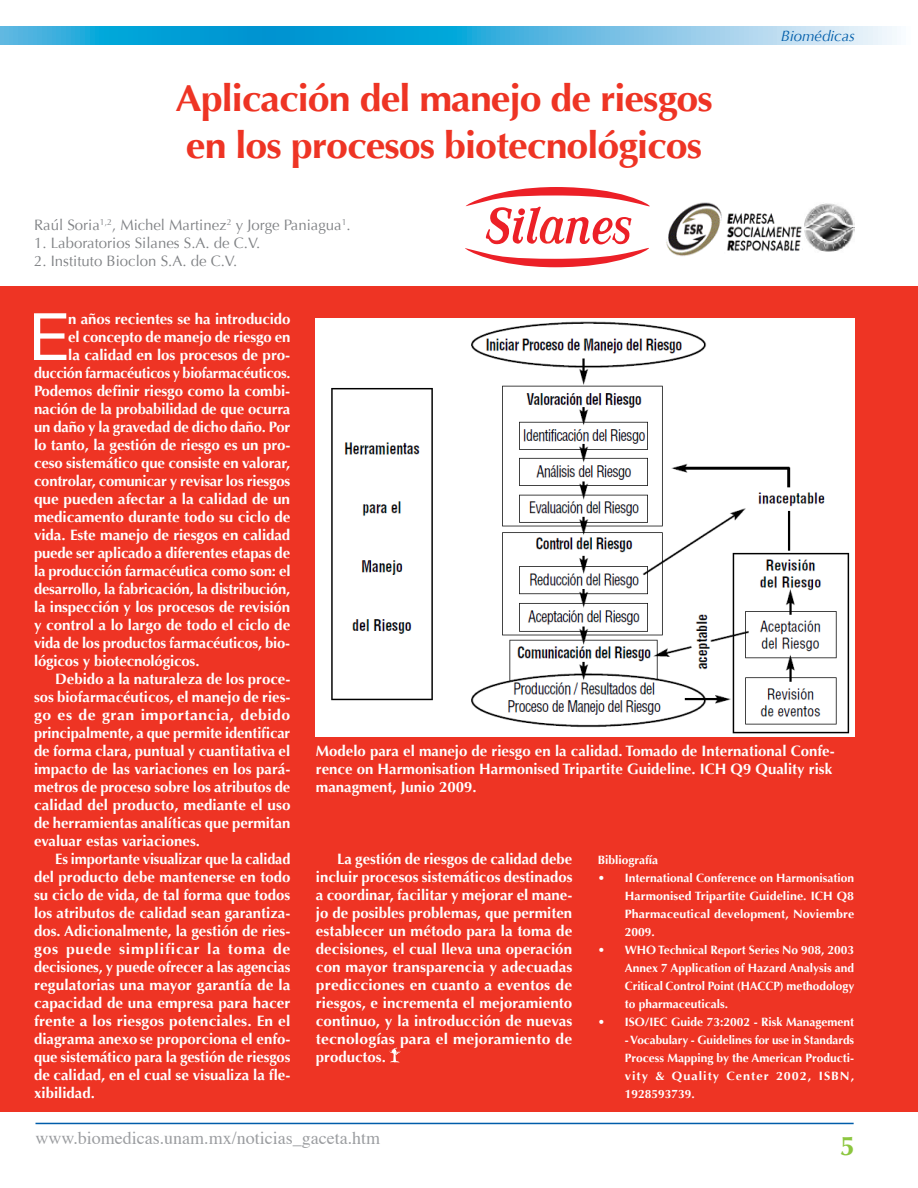
<style>
.page{position:relative;width:918px;height:1188px;background:#fff}
.page>*{position:absolute;margin:0;border:0;box-sizing:border-box;transform-origin:0 0}
.t1{font:65.4px "Helvetica Neue LT Std";color:#fff}
.t2{font:700 37.5px/46.5px "Optima";letter-spacing:-.025em;color:#ee3424;scale:1.05 1}
.t3{font:700 27px "Optima";color:#8cc63f}
.t4{font:18px "Times";color:#9b9da0}
.t5{font:700 15px/18px "Optima";letter-spacing:-.005em;color:#fff;text-align:justify}
.t6{font:15px "Optima";color:#808285}
.t7{font:700 15px "Optima";letter-spacing:-.005em;color:#fff;scale:.96 1}
.t8{font:700 15px "Optima";letter-spacing:.035em;color:#fff;scale:1.05 1}
.t9{font:700 15px "Optima";letter-spacing:.05em;color:#fff;scale:1.05 1}
.t10{font:italic 15px "Optima";color:#005daa}
.t11{font:700 12px/18px "Optima";color:#fff;text-align:justify}
</style>
<div class="page">
<svg style="left:0;top:26px;width:897px;height:19px;background:#4cb6e0"></svg>
<hr style="left:36px;top:1123px;width:818px;height:1px;background:#005daa">
<div style="left:0;top:286px;width:918px;height:825px;background:#ee3424"></div>
<img style="left:804px;top:203px;width:50px;height:49px">
<svg style="left:465px;top:187px;width:185px;height:80px"></svg>
<img style="left:666px;top:202px;width:136px;height:54px">
<svg style="left:389px;top:1047px;width:12px;height:16px"></svg>
<img style="left:316px;top:319px;width:538px;height:418px">
<h2 class="t2" style="left:176px;top:76px;width:513px">Aplicación del manejo de riesgos en los procesos biotecnológicos</h2>
<p class="t6" style="left:34px;top:216px;width:318px">Raúl Soria<sup>1,2</sup>, Michel Martinez<sup>2</sup> y Jorge Paniagua<sup>1</sup>.</p>
<p class="t6" style="left:34px;top:234px;width:228px">1. Laboratorios Silanes S.A. de C.V.</p>
<p class="t6" style="left:34px;top:252px;width:205px">2. Instituto Bioclon S.A. de C.V.</p>
<p class="t10" style="left:781px;top:28px;width:76px">Biomédicas</p>
<h1 class="t1" style="left:29px;top:298px;width:41px">E</h1>
<p class="t5" style="left:68px;top:310px;width:224px">n años recientes se ha introducido</p>
<p class="t5" style="left:68px;top:328px;width:224px">el concepto de manejo de riesgo en</p>
<p class="t5" style="left:68px;top:346px;width:224px">la calidad en los procesos de pro-</p>
<p class="t7" style="left:34px;top:364px;width:269px">ducción farmacéuticos y biofarmacéuticos.</p>
<p class="t5" style="left:34px;top:382px;width:258px">Podemos definir riesgo como la combi-</p>
<p class="t5" style="left:34px;top:400px;width:258px">nación de la probabilidad de que ocurra</p>
<p class="t5" style="left:34px;top:418px;width:258px">un daño y la gravedad de dicho daño. Por</p>
<p class="t5" style="left:34px;top:436px;width:258px">lo tanto, la gestión de riesgo es un pro-</p>
<p class="t5" style="left:34px;top:454px;width:258px">ceso sistemático que consiste en valorar,</p>
<p class="t5" style="left:34px;top:472px;width:258px">controlar, comunicar y revisar los riesgos</p>
<p class="t5" style="left:34px;top:490px;width:258px">que pueden afectar a la calidad de un</p>
<p class="t5" style="left:34px;top:508px;width:258px">medicamento durante todo su ciclo de</p>
<p class="t5" style="left:34px;top:526px;width:258px">vida. Este manejo de riesgos en calidad</p>
<p class="t5" style="left:34px;top:544px;width:258px">puede ser aplicado a diferentes etapas de</p>
<p class="t5" style="left:34px;top:562px;width:258px">la producción farmacéutica como son: el</p>
<p class="t5" style="left:34px;top:580px;width:258px">desarrollo, la fabricación, la distribución,</p>
<p class="t5" style="left:34px;top:598px;width:258px">la inspección y los procesos de revisión</p>
<p class="t5" style="left:34px;top:616px;width:258px">y control a lo largo de todo el ciclo de</p>
<p class="t5" style="left:34px;top:634px;width:258px">vida de los productos farmacéuticos, bio-</p>
<p class="t5" style="left:34px;top:652px;width:167px">lógicos y biotecnológicos.</p>
<p class="t5" style="left:55px;top:670px;width:237px">Debido a la naturaleza de los proce-</p>
<p class="t5" style="left:34px;top:688px;width:258px">sos biofarmacéuticos, el manejo de ries-</p>
<p class="t8" style="left:34px;top:706px;width:246px">go es de gran importancia, debido</p>
<p class="t5" style="left:34px;top:724px;width:258px">principalmente, a que permite identificar</p>
<p class="t5" style="left:34px;top:742px;width:258px">de forma clara, puntual y cuantitativa el</p>
<p class="t5" style="left:34px;top:760px;width:258px">impacto de las variaciones en los pará-</p>
<p class="t5" style="left:34px;top:778px;width:258px">metros de proceso sobre los atributos de</p>
<p class="t5" style="left:34px;top:796px;width:258px">calidad del producto, mediante el uso</p>
<p class="t5" style="left:34px;top:814px;width:258px">de herramientas analíticas que permitan</p>
<p class="t5" style="left:34px;top:832px;width:167px">evaluar estas variaciones.</p>
<p class="t5" style="left:55px;top:850px;width:237px">Es importante visualizar que la calidad</p>
<p class="t5" style="left:34px;top:868px;width:258px">del producto debe mantenerse en todo</p>
<p class="t5" style="left:34px;top:886px;width:258px">su ciclo de vida, de tal forma que todos</p>
<p class="t5" style="left:34px;top:904px;width:258px">los atributos de calidad sean garantiza-</p>
<p class="t5" style="left:34px;top:922px;width:258px">dos. Adicionalmente, la gestión de ries-</p>
<p class="t9" style="left:34px;top:940px;width:246px">gos puede simplificar la toma de</p>
<p class="t5" style="left:34px;top:958px;width:258px">decisiones, y puede ofrecer a las agencias</p>
<p class="t5" style="left:34px;top:976px;width:258px">regulatorias una mayor garantía de la</p>
<p class="t5" style="left:34px;top:994px;width:258px">capacidad de una empresa para hacer</p>
<p class="t5" style="left:34px;top:1012px;width:258px">frente a los riesgos potenciales. En el</p>
<p class="t5" style="left:34px;top:1030px;width:258px">diagrama anexo se proporciona el enfo-</p>
<p class="t5" style="left:34px;top:1048px;width:258px">que sistemático para la gestión de riesgos</p>
<p class="t5" style="left:34px;top:1066px;width:258px">de calidad, en el cual se visualiza la fle-</p>
<p class="t5" style="left:34px;top:1084px;width:62px">xibilidad.</p>
<p class="t5" style="left:316px;top:742px;width:520px;text-align:left">Modelo para el manejo de riesgo en la calidad. Tomado de International Confe&shy;rence on Harmonisation Harmonised Tripartite Guideline. ICH Q9 Quality risk managment, Junio 2009.</p>
<p class="t5" style="left:316px;top:850px;width:258px;text-indent:21px">La gestión de riesgos de calidad debe incluir procesos sistemáticos destinados a coordinar, facilitar y mejorar el mane&shy;jo de posibles problemas, que permiten establecer un método para la toma de decisiones, el cual lleva una operación con mayor transparencia y adecuadas predicciones en cuanto a eventos de riesgos, e incrementa el mejoramiento continuo, y la introducción de nuevas tecnologías para el mejoramiento de productos.</p>
<p class="t11" style="left:598px;top:851px;width:62px">Bibliografía</p>
<p class="t11" style="left:625px;top:869px;width:231px;text-indent:-27px">• International Conference on Harmonisation Harmonised Tripartite Guideline. ICH Q8<br>Pharmaceutical development, Noviembre 2009.</p>
<p class="t11" style="left:625px;top:941px;width:231px;text-indent:-27px">• WHO Technical Report Series No 908, 2003<br>Annex 7 Application of Hazard Analysis and Critical Control Point (HACCP) methodology to pharmaceuticals.</p>
<p class="t11" style="left:598px;top:1013px;width:258px">• ISO/IEC Guide 73:2002 - Risk Management</p>
<p class="t11" style="left:625px;top:1031px;width:231px">- Vocabulary - Guidelines for use in Standards Process Mapping by the American Producti&shy;vity &amp; Quality Center 2002, ISBN, 1928593739.</p>
<p class="t4" style="left:36px;top:1121px;width:346px">www.biomedicas.unam.mx/noticias_gaceta.htm</p>
<h3 class="t3" style="left:840px;top:1130px;width:17px">5</h3>
</div>
